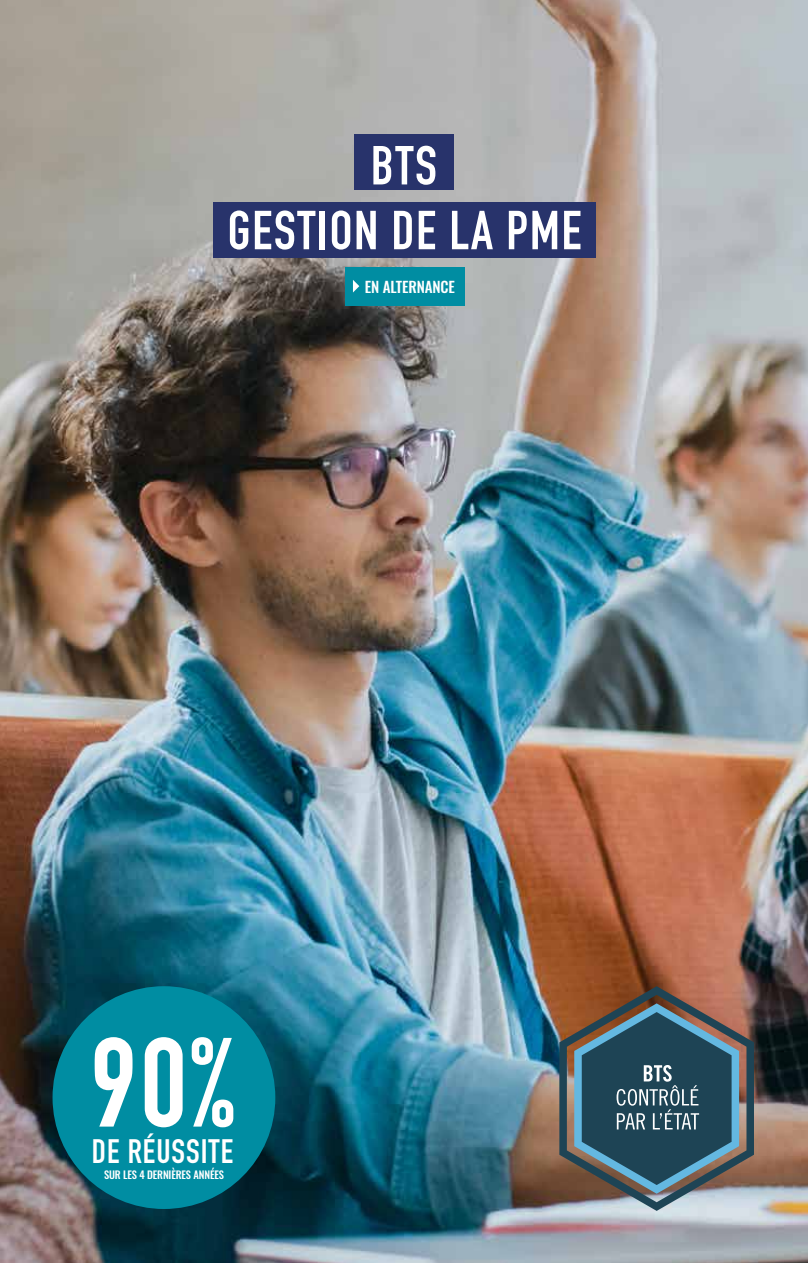
<style>
.page{position:relative;width:808px;height:1263px;background:#fff}
.page>*{position:absolute;margin:0;border:0;box-sizing:border-box;transform-origin:0 0}
.t1{font:124.5px "DIN Engschrift Std";color:#fff}
.t2{font:54px/64.8px "DIN Engschrift Std";letter-spacing:.03em;color:#fff;text-align:center}
.t3{font:33.45px "DIN Engschrift Std";letter-spacing:.03em;color:#fff}
.t4{font:500 15px "Oswald";letter-spacing:-.01em;color:#fff}
.t5{font:500 10.5px "Oswald";letter-spacing:-.01em;color:#fff}
</style>
<div class="page">
<img style="left:0;top:0;width:808px;height:1263px">
<div style="left:345px;top:267px;width:120px;height:38px;background:#008da2"></div>
<svg style="left:353px;top:280px;width:6px;height:13px"></svg>
<div style="left:53px;top:986px;width:222px;height:223px;background:#008da2;border-radius:50%"></div>
<div style="left:354px;top:135px;width:100px;height:55px;background:#28336b"></div>
<div style="left:212px;top:202px;width:383px;height:56px;background:#28336b"></div>
<svg style="left:559px;top:986px;width:195px;height:225px"></svg>
<svg style="left:574px;top:1003px;width:165px;height:191px"></svg>
<h2 class="t2" style="left:228px;top:133px;width:355px">BTS<br>GESTION DE LA PME</h2>
<h3 class="t4" style="left:365px;top:279px;width:91px">EN ALTERNANCE</h3>
<h1 class="t1" style="left:90px;top:1010px;width:145px">90%</h1>
<h3 class="t3" style="left:92px;top:1131px;width:143px">DE RÉUSSITE</h3>
<p class="t5" style="left:104px;top:1169px;width:122px">SUR LES 4 DERNIÈRES ANNÉES</p>
</div>
